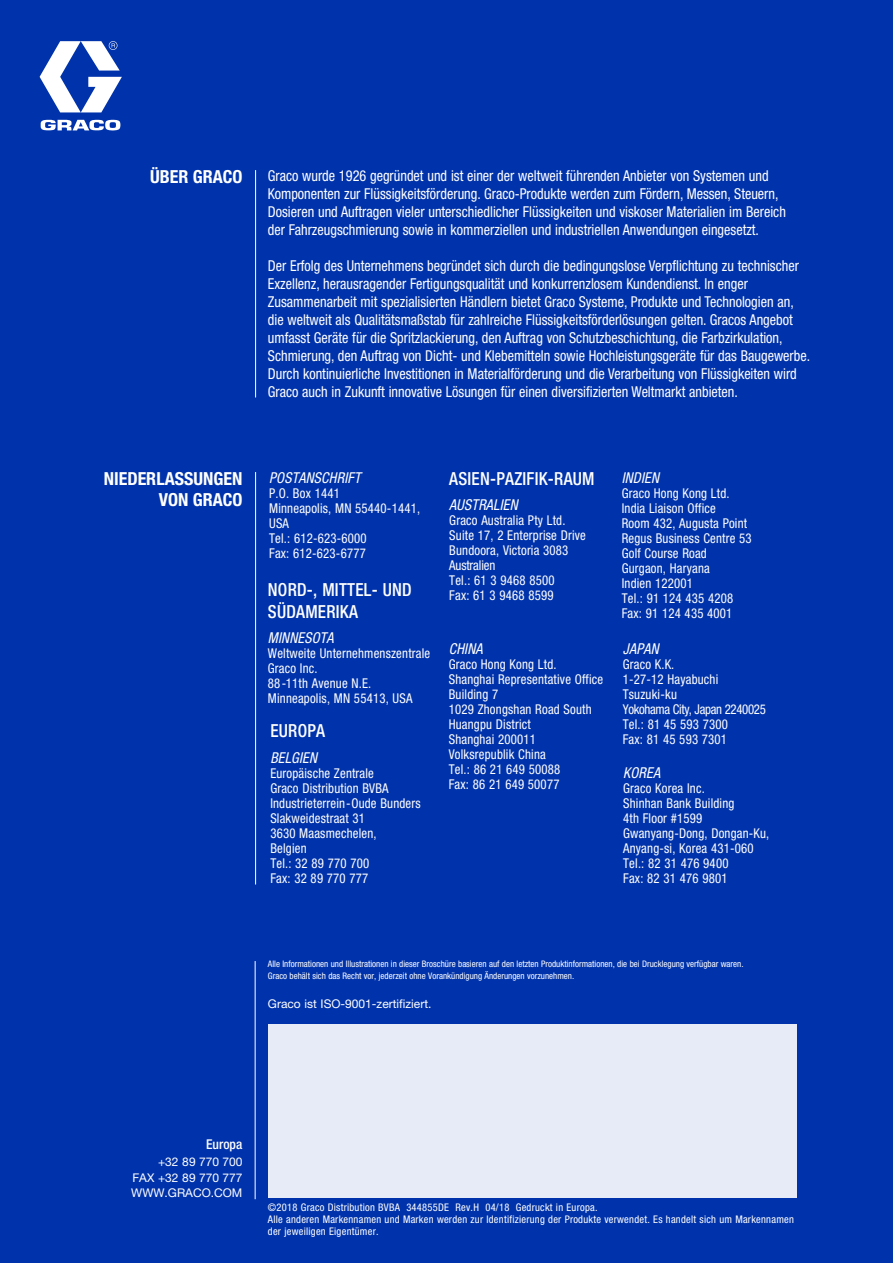
<style>
.page{position:relative;width:893px;height:1263px;background:#0033ab}
.page>*{position:absolute;margin:0;border:0;box-sizing:border-box;transform-origin:0 0}
.t1{font:500 condensed 18px/21.6px "Helvetica Neue LT Std";letter-spacing:.015em;color:#fff;scale:.95 1}
.t2{font:700 condensed 18px/21.6px "Helvetica Neue LT Std";color:#fff;text-align:right}
.t3{font:condensed 15px/18px "Helvetica Neue LT Std";color:#fff;scale:.95 1}
.t4{font:italic condensed 15px "Helvetica Neue LT Std";letter-spacing:.015em;color:#fff;scale:.95 1}
.t5{font:condensed 13.5px/15px "Helvetica Neue LT Std";letter-spacing:.015em;color:#fff;scale:.95 1}
.t6{font:500 condensed 13.5px "Helvetica Neue LT Std";color:#fff}
.t7{font:12px/16.5px "Helvetica Neue LT Std";color:#fff;text-align:right}
.t8{font:condensed 10.5px/12px "Helvetica Neue LT Std";letter-spacing:.025em;color:#fff}
.t9{font:condensed 9px/12px "Helvetica Neue LT Std";color:#fff}
</style>
<div class="page">
<svg style="left:40px;top:41px;width:82px;height:71px"></svg>
<svg style="left:41px;top:119px;width:80px;height:11px"></svg>
<div style="left:268px;top:1025px;width:529px;height:173px;background:#e6ebf7"></div>
<hr style="left:255px;top:170px;width:1px;height:227px;background:#fff">
<hr style="left:255px;top:961px;width:1px;height:238px;background:#fff">
<hr style="left:255px;top:472px;width:1px;height:412px;background:#fff">
<p class="t2" style="left:150px;top:165px;width:94px">ÜBER GRACO</p>
<p class="t3" style="left:268px;top:166px;width:547px">Graco wurde 1926 gegründet und ist einer der weltweit führenden Anbieter von Systemen und Komponenten zur Flüssigkeitsförderung. Graco-Produkte werden zum Fördern, Messen, Steuern, Dosieren und Auftragen vieler unterschiedlicher Flüssigkeiten und viskoser Materialien im Bereich der Fahrzeugschmierung sowie in kommerziellen und industriellen Anwendungen eingesetzt.</p>
<p class="t3" style="left:268px;top:256px;width:572px">Der Erfolg des Unternehmens begründet sich durch die bedingungslose Verpflichtung zu technischer Exzellenz, herausragender Fertigungsqualität und konkurrenzlosem Kundendienst. In enger Zusammenarbeit mit spezialisierten Händlern bietet Graco Systeme, Produkte und Technologien an, die weltweit als Qualitätsmaßstab für zahlreiche Flüssigkeitsförderlösungen gelten. Gracos Angebot umfasst Geräte für die Spritzlackierung, den Auftrag von Schutzbeschichtung, die Farbzirkulation, Schmierung, den Auftrag von Dicht- und Klebemitteln sowie Hochleistungsgeräte für das Baugewerbe.<br>Durch kontinuierliche Investitionen in Materialförderung und die Verarbeitung von Flüssigkeiten wird Graco auch in Zukunft innovative Lösungen für einen diversifizierten Weltmarkt anbieten.</p>
<p class="t2" style="left:104px;top:467px;width:140px">NIEDERLASSUNGEN<br>VON GRACO</p>
<p class="t1" style="left:449px;top:467px;width:154px">ASIEN-PAZIFIK-RAUM</p>
<p class="t4" style="left:449px;top:496px;width:74px">AUSTRALIEN</p>
<p class="t5" style="left:449px;top:513px;width:145px">Graco Australia Pty Ltd.<br>Suite 17, 2 Enterprise Drive<br>Bundoora, Victoria 3083<br>Australien<br>Tel.: 61 3 9468 8500<br>Fax: 61 3 9468 8599</p>
<p class="t4" style="left:269px;top:469px;width:98px">POSTANSCHRIFT</p>
<p class="t5" style="left:269px;top:485px;width:160px">P.O. Box 1441<br>Minneapolis, MN 55440-1441,<br>USA<br>Tel.: 612-623-6000<br>Fax: 612-623-6777</p>
<p class="t1" style="left:268px;top:579px;width:153px">NORD-, MITTEL- UND<br>SÜDAMERIKA</p>
<p class="t4" style="left:268px;top:629px;width:71px">MINNESOTA</p>
<p class="t5" style="left:268px;top:646px;width:172px">Weltweite Unternehmenszentrale<br>Graco Inc.<br>88-11th Avenue N.E.<br>Minneapolis, MN 55413, USA</p>
<p class="t4" style="left:449px;top:640px;width:37px">CHINA</p>
<p class="t5" style="left:449px;top:657px;width:164px">Graco Hong Kong Ltd.<br>Shanghai Representative Office<br>Building 7<br>1029 Zhongshan Road South<br>Huangpu District<br>Shanghai 200011<br>Volksrepublik China<br>Tel.: 86 21 649 50088<br>Fax: 86 21 649 50077</p>
<p class="t1" style="left:270px;top:720px;width:59px">EUROPA</p>
<p class="t4" style="left:270px;top:749px;width:51px">BELGIEN</p>
<p class="t5" style="left:270px;top:765px;width:160px">Europäische Zentrale<br>Graco Distribution BVBA<br>Industrieterrein-Oude Bunders<br>Slakweidestraat 31<br>3630 Maasmechelen,<br>Belgien<br>Tel.: 32 89 770 700<br>Fax: 32 89 770 777</p>
<p class="t4" style="left:622px;top:469px;width:41px">INDIEN</p>
<p class="t5" style="left:622px;top:485px;width:138px">Graco Hong Kong Ltd.<br>India Liaison Office<br>Room 432, Augusta Point<br>Regus Business Centre 53<br>Golf Course Road<br>Gurgaon, Haryana<br>Indien 122001<br>Tel.: 91 124 435 4208<br>Fax: 91 124 435 4001</p>
<p class="t4" style="left:623px;top:640px;width:39px">JAPAN</p>
<p class="t5" style="left:623px;top:657px;width:152px">Graco K.K.<br>1-27-12 Hayabuchi<br>Tsuzuki-ku<br>Yokohama City, Japan 2240025<br>Tel.: 81 45 593 7300<br>Fax: 81 45 593 7301</p>
<p class="t4" style="left:623px;top:764px;width:40px">KOREA</p>
<p class="t5" style="left:623px;top:780px;width:155px">Graco Korea Inc.<br>Shinhan Bank Building<br>4th Floor #1599<br>Gwanyang-Dong, Dongan-Ku,<br>Anyang-si, Korea 431-060<br>Tel.: 82 31 476 9400<br>Fax: 82 31 476 9801</p>
<p class="t9" style="left:268px;top:958px;width:477px">Alle Informationen und Illustrationen in dieser Broschüre basieren auf den letzten Produktinformationen, die bei Drucklegung verfügbar waren.<br>Graco behält sich das Recht vor, jederzeit ohne Vorankündigung Änderungen vorzunehmen.</p>
<p class="t7" style="left:268px;top:995px;width:165px">Graco ist ISO-9001-zertifiziert.</p>
<p class="t6" style="left:206px;top:1136px;width:38px">Europa</p>
<p class="t7" style="left:132px;top:1153px;width:111px">+32 89 770 700<br>FAX +32 89 770 777</p>
<p class="t7" style="left:131px;top:1184px;width:113px">WWW.GRACO.COM</p>
<p class="t8" style="left:268px;top:1201px;width:528px">©2018 Graco Distribution BVBA 344855DE Rev.H 04/18 Gedruckt in Europa.<br>Alle anderen Markennamen und Marken werden zur Identifizierung der Produkte verwendet. Es handelt sich um Markennamen der jeweiligen Eigentümer.</p>
</div>
